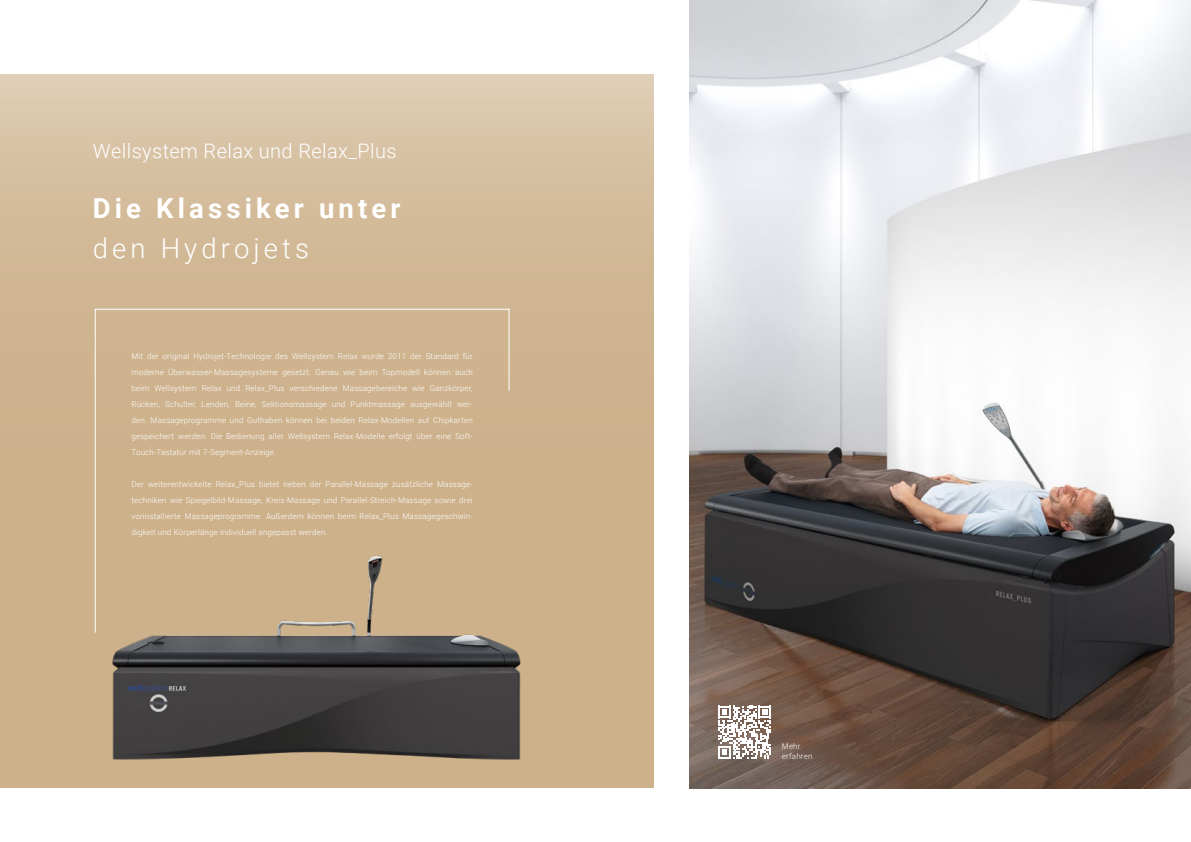
<style>
.page{position:relative;width:1191px;height:842px;background:#fff}
.page>*{position:absolute;margin:0;border:0;box-sizing:border-box;transform-origin:0 0}
.t1{font:700 27.5px "Roboto";letter-spacing:.15em;color:#fff}
.t2{font:300 27.5px "Roboto";letter-spacing:.15em;color:#fff}
.t3{font:300 20px "Roboto";letter-spacing:.02em;color:#fff}
.t4{font:300 8px/16px "Roboto";letter-spacing:.02em;color:#fff;text-align:justify}
</style>
<div class="page">
<svg style="left:0;top:74px;width:653px;height:714px;background:#d2b997"></svg>
<img style="left:109px;top:554px;width:415px;height:208px">
<div style="left:95px;top:309px;width:414px;height:324px;background:#cdb18b"></div>
<img style="left:689px;top:0;width:502px;height:788px">
<svg style="left:718px;top:706px;width:53px;height:53px"></svg>
<h2 class="t3" style="left:93px;top:137px;width:305px">Wellsystem Relax und Relax_Plus</h2>
<h1 class="t1" style="left:93px;top:189px;width:309px">Die Klassiker unter</h1>
<h1 class="t2" style="left:93px;top:229px;width:218px">den Hydrojets</h1>
<p class="t4" style="left:131px;top:348px;width:343px">Mit der original Hydrojet-Technologie des Wellsystem Relax wurde 2011 der Standard für moderne Überwasser-Massagesysteme gesetzt. Genau wie beim Topmodell können auch beim Wellsystem Relax und Relax_Plus verschiedene Massagebereiche wie Ganzkörper, Rücken, Schulter, Lenden, Beine, Sektionsmassage und Punktmassage ausgewählt wer&shy;den. Massageprogramme und Guthaben können bei beiden Relax-Modellen auf Chipkarten gespeichert werden. Die Bedienung aller Wellsystem Relax-Modelle erfolgt über eine Soft-Touch-Tastatur mit 7-Segment-Anzeige.</p>
<p class="t4" style="left:131px;top:476px;width:343px">Der weiterentwickelte Relax_Plus bietet neben der Parallel-Massage zusätzliche Massage&shy;techniken wie Spiegelbild-Massage, Kreis-Massage und Parallel-Streich-Massage sowie drei vorinstallierte Massageprogramme. Außerdem können beim Relax_Plus Massagegeschwin&shy;digkeit und Körperlänge individuell angepasst werden.</p>
<p class="t4" style="left:782px;top:741px;width:32px;line-height:10px">Mehr erfahren</p>
</div>
